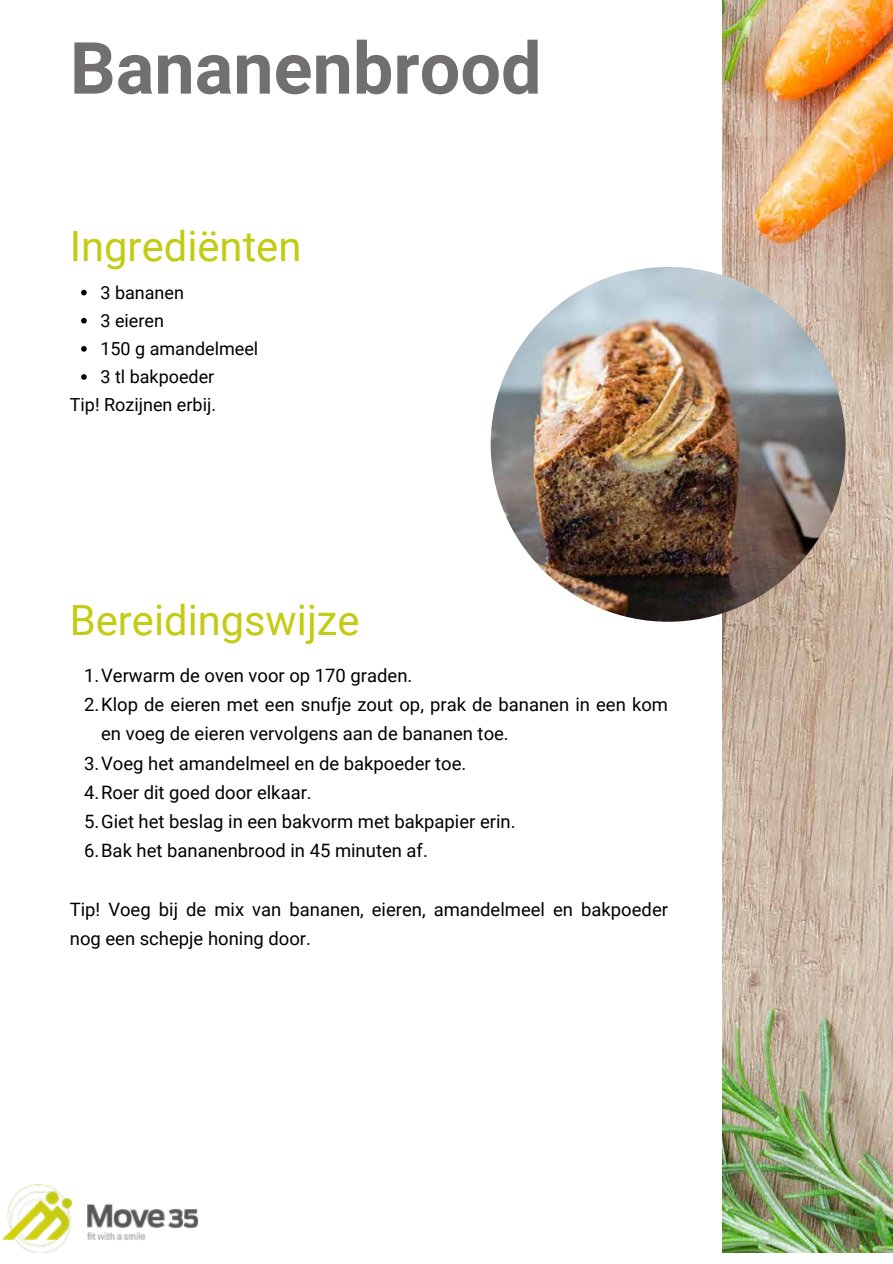
<style>
.page{position:relative;width:893px;height:1264px;background:#fff}
.page>*{position:absolute;margin:0;border:0;box-sizing:border-box;transform-origin:0 0}
.t1{font:700 72px "Roboto";color:#716f6f}
.t2{font:41.7px "Roboto";color:#c3cb12}
.t3{font:18.45px/29.2px "Roboto";color:#000}
.t4{font:18px "Roboto";color:#000}
</style>
<div class="page">
<img style="left:722px;top:0;width:170px;height:1252px">
<img style="left:490px;top:267px;width:355px;height:354px;border-radius:177px">
<img style="left:2px;top:1184px;width:196px;height:68px">
<svg style="left:81px;top:290px;width:6px;height:5px"></svg>
<svg style="left:81px;top:318px;width:6px;height:5px"></svg>
<svg style="left:81px;top:346px;width:6px;height:5px"></svg>
<svg style="left:81px;top:374px;width:6px;height:6px"></svg>
<h1 class="t1" style="left:70px;top:18px;width:473px">Bananenbrood</h1>
<h2 class="t2" style="left:70px;top:217px;width:233px">Ingrediënten</h2>
<p class="t4" style="left:100px;top:280px;width:85px">3 bananen</p>
<p class="t4" style="left:100px;top:308px;width:65px">3 eieren</p>
<p class="t4" style="left:100px;top:336px;width:159px">150 g amandelmeel</p>
<p class="t4" style="left:100px;top:364px;width:115px">3 tl bakpoeder</p>
<p class="t4" style="left:70px;top:392px;width:148px">Tip! Rozijnen erbij.</p>
<h2 class="t2" style="left:70px;top:590px;width:291px">Bereidingswijze</h2>
<p class="t3" style="left:84px;top:660px;width:330px">1.Verwarm de oven voor op 170 graden.</p>
<p class="t3" style="left:84px;top:689px;width:585px">2.Klop de eieren met een snufje zout op, prak de bananen in een kom</p>
<p class="t3" style="left:101px;top:718px;width:409px">en voeg de eieren vervolgens aan de bananen toe.</p>
<p class="t3" style="left:84px;top:747px;width:384px">3.Voeg het amandelmeel en de bakpoeder toe.</p>
<p class="t3" style="left:84px;top:777px;width:229px">4.Roer dit goed door elkaar.</p>
<p class="t3" style="left:84px;top:806px;width:433px">5.Giet het beslag in een bakvorm met bakpapier erin.</p>
<p class="t3" style="left:84px;top:835px;width:345px">6.Bak het bananenbrood in 45 minuten af.</p>
<p class="t3" style="left:70px;top:893px;width:599px">Tip! Voeg bij de mix van bananen, eieren, amandelmeel en bakpoeder nog een schepje honing door.</p>
</div>
